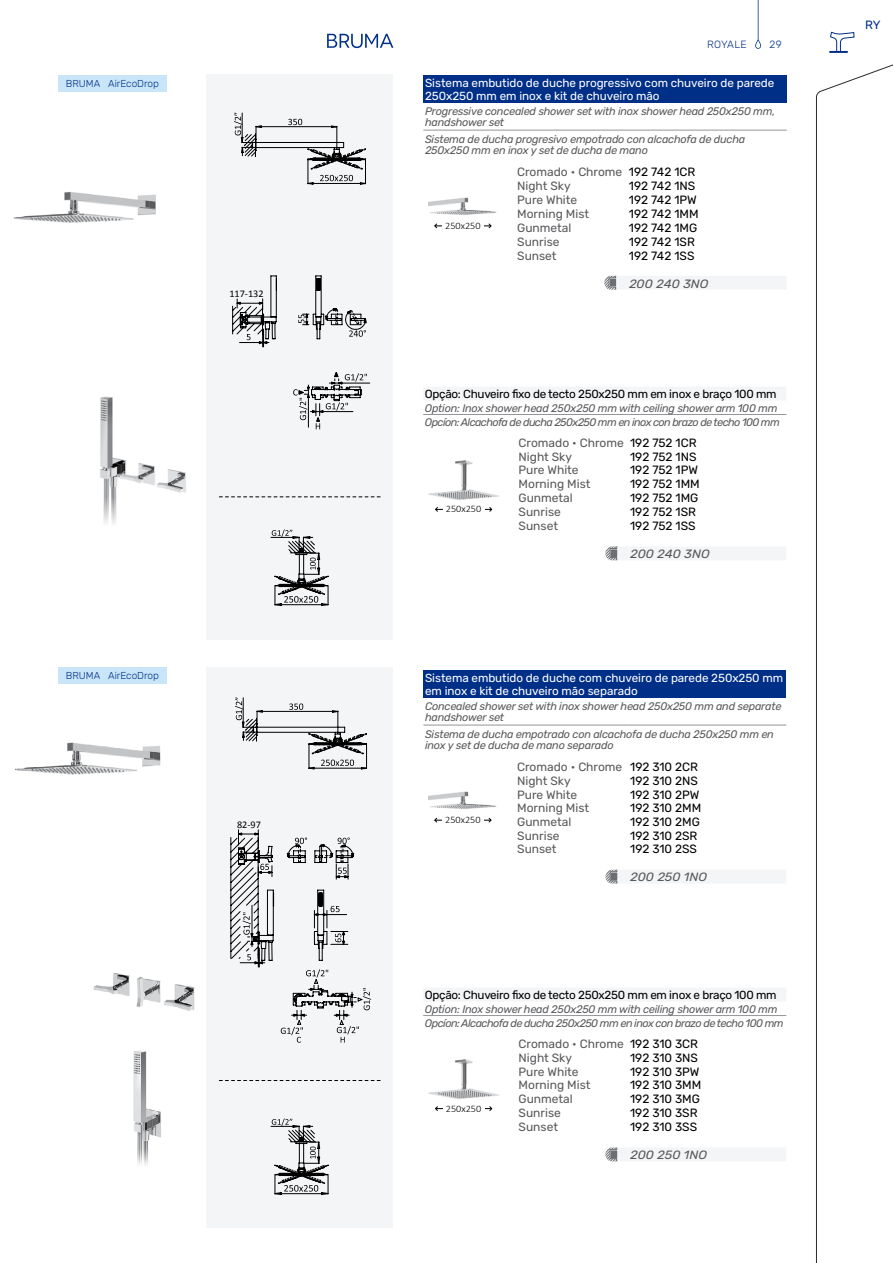
<style>
.page{position:relative;width:893px;height:1263px;background:#fff}
.page>*{position:absolute;margin:0;border:0;box-sizing:border-box;transform-origin:0 0}
.t1{font:12px/14px "Rubik";color:#58595b}
.t2{font:12px "Rubik";color:#000}
.t3{font:italic 12px "Rubik";color:#58595b;scale:1.08 1}
.t4{font:12px "Rubik";color:#002f87}
.t5{font:11.7px/13.2px "Rubik";letter-spacing:-.005em;color:#fff}
.t6{font:11.7px "Rubik";letter-spacing:-.025em;color:#000}
.t7{font:italic 10.95px/11.4px "Rubik";letter-spacing:-.02em;color:#58595b}
.t8{font:italic 10.95px/14.1px "Rubik";letter-spacing:-.055em;color:#58595b}
.t9{font:italic 10.95px/14.1px "Rubik";letter-spacing:-.05em;color:#58595b}
.t10{font:300 10.5px "Rubik";letter-spacing:.03em;color:#002f87}
.t11{font:10.2px "Calibri";color:#000}
.t12{font:300 10.05px "Rubik";color:#002f87}
.t13{font:300 9.9px "Calibri";color:#000}
.s1{color:#000}
</style>
<div class="page">
<svg style="left:755px;top:0;width:6px;height:49px"></svg>
<svg style="left:327px;top:34px;width:66px;height:14px"></svg>
<div style="left:423px;top:75px;width:364px;height:27px;background:#002f87"></div>
<hr style="left:423px;top:130px;width:204px;height:1px;background:#939598">
<hr style="left:627px;top:130px;width:83px;height:1px;background:#939598">
<hr style="left:710px;top:130px;width:77px;height:1px;background:#939598">
<div style="left:604px;top:276px;width:182px;height:14px;background:#f3f5f7"></div>
<svg style="left:424px;top:387px;width:362px;height:173px"></svg>
<hr style="left:423px;top:414px;width:94px;height:1px;background:#939598">
<hr style="left:517px;top:414px;width:111px;height:1px;background:#939598">
<hr style="left:628px;top:414px;width:83px;height:1px;background:#939598">
<hr style="left:711px;top:414px;width:75px;height:1px;background:#939598">
<svg style="left:605px;top:546px;width:23px;height:14px"></svg>
<div style="left:423px;top:670px;width:363px;height:27px;background:#002f87"></div>
<hr style="left:423px;top:725px;width:205px;height:1px;background:#939598">
<hr style="left:628px;top:725px;width:83px;height:1px;background:#939598">
<hr style="left:711px;top:725px;width:75px;height:1px;background:#939598">
<div style="left:605px;top:870px;width:181px;height:13px;background:#f3f5f7"></div>
<svg style="left:424px;top:988px;width:362px;height:173px"></svg>
<hr style="left:423px;top:1015px;width:94px;height:1px;background:#939598">
<hr style="left:517px;top:1015px;width:111px;height:1px;background:#939598">
<hr style="left:628px;top:1015px;width:83px;height:1px;background:#939598">
<hr style="left:711px;top:1015px;width:75px;height:1px;background:#939598">
<svg style="left:605px;top:1147px;width:23px;height:14px"></svg>
<hr style="left:436px;top:509px;width:56px;height:1px;background:#000">
<div style="left:443px;top:505px;width:41px;height:7px;background:#fff"></div>
<svg style="left:435px;top:507px;width:3px;height:5px"></svg>
<svg style="left:489px;top:507px;width:3px;height:5px"></svg>
<img style="left:426px;top:460px;width:76px;height:42px">
<hr style="left:436px;top:1108px;width:56px;height:1px;background:#000">
<div style="left:443px;top:1104px;width:41px;height:8px;background:#fff"></div>
<svg style="left:435px;top:1106px;width:3px;height:5px"></svg>
<svg style="left:489px;top:1106px;width:3px;height:5px"></svg>
<img style="left:426px;top:1059px;width:76px;height:42px">
<hr style="left:435px;top:820px;width:56px;height:1px;background:#000">
<div style="left:442px;top:816px;width:41px;height:7px;background:#fff"></div>
<img style="left:429px;top:791px;width:68px;height:18px">
<hr style="left:435px;top:226px;width:56px;height:1px;background:#000">
<div style="left:442px;top:221px;width:41px;height:8px;background:#fff"></div>
<img style="left:429px;top:197px;width:68px;height:18px">
<img style="left:13px;top:192px;width:173px;height:304px">
<svg style="left:103px;top:496px;width:14px;height:28px"></svg>
<img style="left:14px;top:742px;width:181px;height:405px">
<div style="left:58px;top:75px;width:109px;height:17px;background:#c9e6f8"></div>
<div style="left:58px;top:667px;width:109px;height:17px;background:#c9e6f8"></div>
<div style="left:206px;top:75px;width:187px;height:565px;background:#f3f5f7"></div>
<div style="left:206px;top:667px;width:187px;height:560px;background:#f3f5f7"></div>
<svg style="left:219px;top:496px;width:161px;height:1px"></svg>
<svg style="left:219px;top:1080px;width:161px;height:1px"></svg>
<svg style="left:234px;top:113px;width:132px;height:72px"></svg>
<svg style="left:271px;top:1118px;width:58px;height:77px"></svg>
<svg style="left:271px;top:529px;width:58px;height:77px"></svg>
<svg style="left:232px;top:276px;width:138px;height:153px"></svg>
<svg style="left:230px;top:697px;width:141px;height:346px"></svg>
<svg style="left:816px;top:31px;width:77px;height:1232px"></svg>
<p class="t12" style="left:66px;top:78px;width:95px">BRUMA AirEcoDrop</p>
<p class="t11" style="left:229px;top:288px;width:36px">117-132</p>
<p class="t12" style="left:66px;top:670px;width:95px">BRUMA AirEcoDrop</p>
<p class="t11" style="left:237px;top:818px;width:25px">82-97</p>
<p class="t10" style="left:707px;top:39px;width:41px">ROYALE</p>
<p class="t10" style="left:769px;top:39px;width:14px">29</p>
<p class="t5" style="left:425px;top:76px;width:351px">Sistema embutido de duche progressivo com chuveiro de parede<br>250x250 mm em inox e kit de chuveiro mão</p>
<p class="t7" style="left:425px;top:106px;width:352px">Progressive concealed shower set with inox shower head 250x250 mm, handshower set</p>
<p class="t7" style="left:425px;top:133px;width:322px">Sistema de ducha progresivo empotrado con alcachofa de ducha<br>250x250 mm en inox y set de ducha de mano</p>
<p class="t1" style="left:517px;top:165px;width:180px">Cromado • Chrome <span class="s1">192 742 1CR<br></span>Night Sky</p>
<p class="t2" style="left:629px;top:179px;width:68px">192 742 1NS</p>
<p class="t13" style="left:445px;top:219px;width:37px">250x250</p>
<p class="t1" style="left:517px;top:193px;width:62px">Pure White</p>
<p class="t2" style="left:629px;top:193px;width:69px">192 742 1PW</p>
<p class="t1" style="left:517px;top:207px;width:73px">Morning Mist</p>
<p class="t2" style="left:629px;top:207px;width:71px">192 742 1MM</p>
<p class="t1" style="left:517px;top:221px;width:56px">Gunmetal</p>
<p class="t2" style="left:629px;top:221px;width:70px">192 742 1MG</p>
<p class="t1" style="left:517px;top:235px;width:44px">Sunrise</p>
<p class="t2" style="left:629px;top:235px;width:67px">192 742 1SR</p>
<p class="t1" style="left:517px;top:249px;width:41px">Sunset</p>
<p class="t2" style="left:629px;top:249px;width:67px">192 742 1SS</p>
<p class="t3" style="left:629px;top:277px;width:75px">200 240 3NO</p>
<p class="t6" style="left:425px;top:388px;width:353px">Opção: Chuveiro fixo de tecto 250x250 mm em inox e braço 100 mm</p>
<p class="t8" style="left:425px;top:401px;width:356px">Option: Inox shower head 250x250 mm with ceiling shower arm 100 mm<br>Opcíon: Alcachofa de ducha 250x250 mm en inox con brazo de techo 100 mm</p>
<p class="t1" style="left:519px;top:436px;width:179px">Cromado • Chrome <span class="s1">192 752 1CR<br></span>Night Sky</p>
<p class="t2" style="left:630px;top:450px;width:68px">192 752 1NS</p>
<p class="t13" style="left:446px;top:503px;width:37px">250x250</p>
<p class="t1" style="left:519px;top:464px;width:62px">Pure White</p>
<p class="t2" style="left:630px;top:464px;width:69px">192 752 1PW</p>
<p class="t1" style="left:519px;top:478px;width:73px">Morning Mist</p>
<p class="t2" style="left:630px;top:477px;width:71px">192 752 1MM</p>
<p class="t1" style="left:519px;top:491px;width:56px">Gunmetal</p>
<p class="t2" style="left:630px;top:491px;width:70px">192 752 1MG</p>
<p class="t1" style="left:519px;top:505px;width:44px">Sunrise</p>
<p class="t2" style="left:630px;top:505px;width:67px">192 752 1SR</p>
<p class="t1" style="left:519px;top:519px;width:41px">Sunset</p>
<p class="t2" style="left:630px;top:519px;width:67px">192 752 1SS</p>
<p class="t3" style="left:630px;top:547px;width:75px">200 240 3NO</p>
<p class="t5" style="left:425px;top:671px;width:360px">Sistema embutido de duche com chuveiro de parede 250x250 mm em inox e kit de chuveiro mão separado</p>
<p class="t7" style="left:425px;top:701px;width:358px">Concealed shower set with inox shower head 250x250 mm and separate handshower set</p>
<p class="t7" style="left:425px;top:728px;width:350px">Sistema de ducha empotrado con alcachofa de ducha 250x250 mm en inox y set de ducha de mano separado</p>
<p class="t1" style="left:517px;top:760px;width:182px">Cromado • Chrome <span class="s1">192 310 2CR<br></span>Night Sky</p>
<p class="t2" style="left:630px;top:774px;width:69px">192 310 2NS</p>
<p class="t13" style="left:445px;top:814px;width:37px">250x250</p>
<p class="t1" style="left:517px;top:788px;width:62px">Pure White</p>
<p class="t2" style="left:630px;top:788px;width:71px">192 310 2PW</p>
<p class="t1" style="left:517px;top:801px;width:73px">Morning Mist</p>
<p class="t2" style="left:630px;top:801px;width:73px">192 310 2MM</p>
<p class="t1" style="left:517px;top:815px;width:56px">Gunmetal</p>
<p class="t2" style="left:630px;top:815px;width:71px">192 310 2MG</p>
<p class="t1" style="left:517px;top:829px;width:44px">Sunrise</p>
<p class="t2" style="left:630px;top:829px;width:69px">192 310 2SR</p>
<p class="t1" style="left:517px;top:843px;width:41px">Sunset</p>
<p class="t2" style="left:630px;top:842px;width:68px">192 310 2SS</p>
<p class="t3" style="left:630px;top:871px;width:73px">200 250 1NO</p>
<p class="t6" style="left:425px;top:989px;width:353px">Opção: Chuveiro fixo de tecto 250x250 mm em inox e braço 100 mm</p>
<p class="t9" style="left:425px;top:1002px;width:360px">Option: Inox shower head 250x250 mm with ceiling shower arm 100 mm<br>Opcíon: Alcachofa de ducha 250x250 mm en inox con brazo de techo 100 mm</p>
<p class="t1" style="left:519px;top:1037px;width:181px">Cromado • Chrome <span class="s1">192 310 3CR<br></span>Night Sky</p>
<p class="t2" style="left:630px;top:1051px;width:69px">192 310 3NS</p>
<p class="t13" style="left:446px;top:1102px;width:37px">250x250</p>
<p class="t1" style="left:519px;top:1065px;width:62px">Pure White</p>
<p class="t2" style="left:630px;top:1065px;width:71px">192 310 3PW</p>
<p class="t1" style="left:519px;top:1078px;width:73px">Morning Mist</p>
<p class="t2" style="left:630px;top:1078px;width:73px">192 310 3MM</p>
<p class="t1" style="left:519px;top:1092px;width:56px">Gunmetal</p>
<p class="t2" style="left:630px;top:1092px;width:71px">192 310 3MG</p>
<p class="t1" style="left:519px;top:1106px;width:44px">Sunrise</p>
<p class="t2" style="left:630px;top:1106px;width:69px">192 310 3SR</p>
<p class="t1" style="left:519px;top:1120px;width:41px">Sunset</p>
<p class="t2" style="left:630px;top:1120px;width:69px">192 310 3SS</p>
<p class="t3" style="left:630px;top:1148px;width:73px">200 250 1NO</p>
<p class="t4" style="left:865px;top:18px;width:17px">RY</p>
</div>
